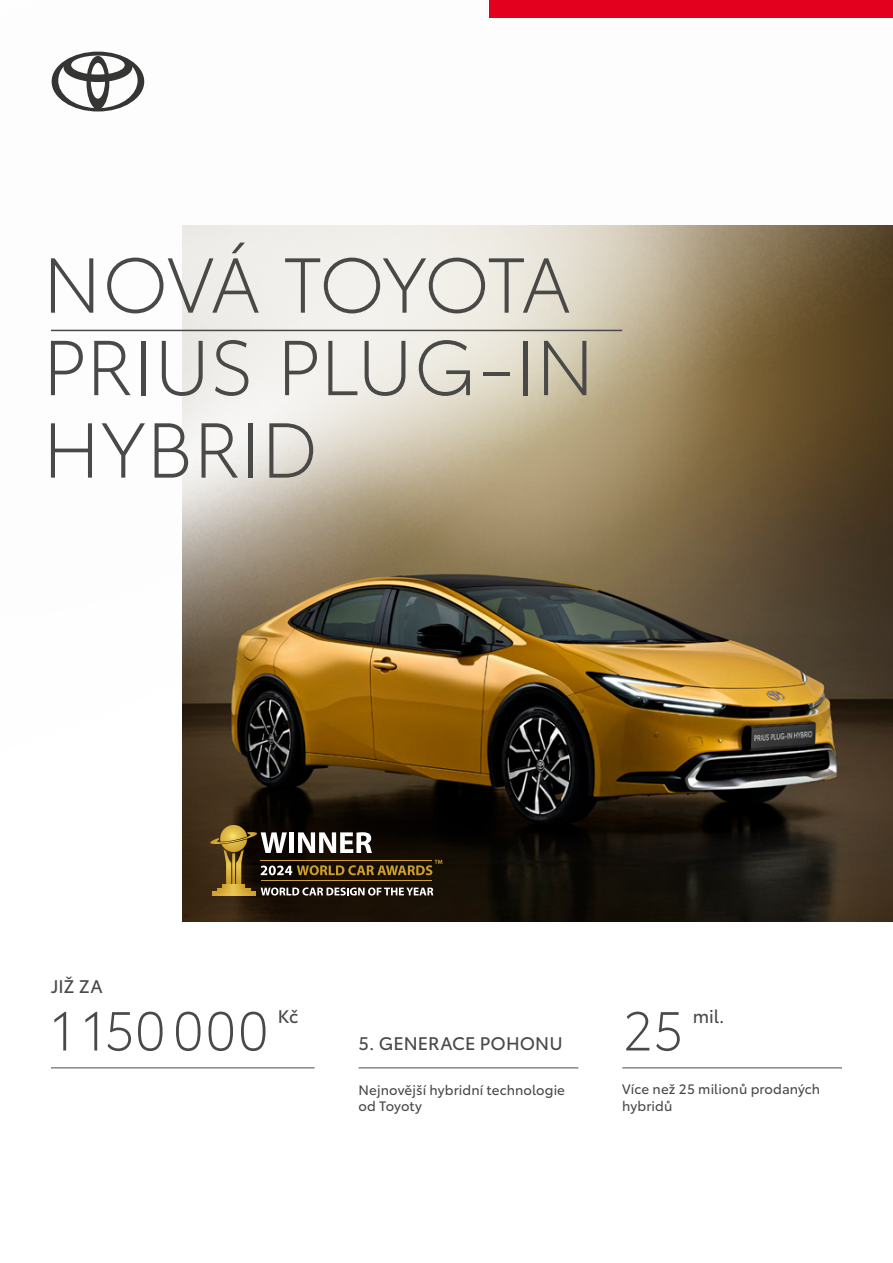
<style>
.page{position:relative;width:893px;height:1263px;background:#fff}
.page>*{position:absolute;margin:0;border:0;box-sizing:border-box;transform-origin:0 0}
.t1{font:300 76.5px/82.5px "Toyota Type";letter-spacing:-.01em;color:#494948}
.t2{font:300 54px "Toyota Type";letter-spacing:.025em;color:#494948}
.t3{font:18px "Toyota Type";letter-spacing:.005em;color:#494948}
.t4{font:13.5px/16.5px "Toyota Type";letter-spacing:.01em;color:#494948}
</style>
<div class="page">
<img style="left:183px;top:651px;width:710px;height:271px">
<img style="left:182px;top:604px;width:688px;height:208px">
<img style="left:51px;top:17px;width:842px;height:587px">
<hr style="left:51px;top:1067px;width:264px;height:1px;background:#494948">
<hr style="left:359px;top:1067px;width:219px;height:1px;background:#494948">
<hr style="left:622px;top:1067px;width:220px;height:1px;background:#494948">
<hr style="left:51px;top:330px;width:571px;height:1px;background:#494948">
<svg style="left:210px;top:825px;width:232px;height:70px;background:#50432c"></svg>
<svg style="left:52px;top:52px;width:92px;height:59px"></svg>
<div style="left:489px;top:0;width:404px;height:17px;background:#e3001f"></div>
<h1 class="t1" style="left:43px;top:239px;width:554px">NOVÁ TOYOTA<br>PRIUS PLUG-IN<br>HYBRID</h1>
<h3 class="t3" style="left:51px;top:973px;width:53px">JIŽ ZA</h3>
<h2 class="t2" style="left:51px;top:992px;width:219px">1150000</h2>
<h3 class="t3" style="left:278px;top:1003px;width:22px">Kč</h3>
<h3 class="t3" style="left:359px;top:1030px;width:206px">5. GENERACE POHONU</h3>
<p class="t4" style="left:359px;top:1080px;width:208px">Nejnovější hybridní technologie od Toyoty</p>
<h2 class="t2" style="left:622px;top:992px;width:63px">25</h2>
<h3 class="t3" style="left:693px;top:1003px;width:33px">mil.</h3>
<p class="t4" style="left:622px;top:1080px;width:200px">Více než 25 milionů prodaných hybridů</p>
</div>
